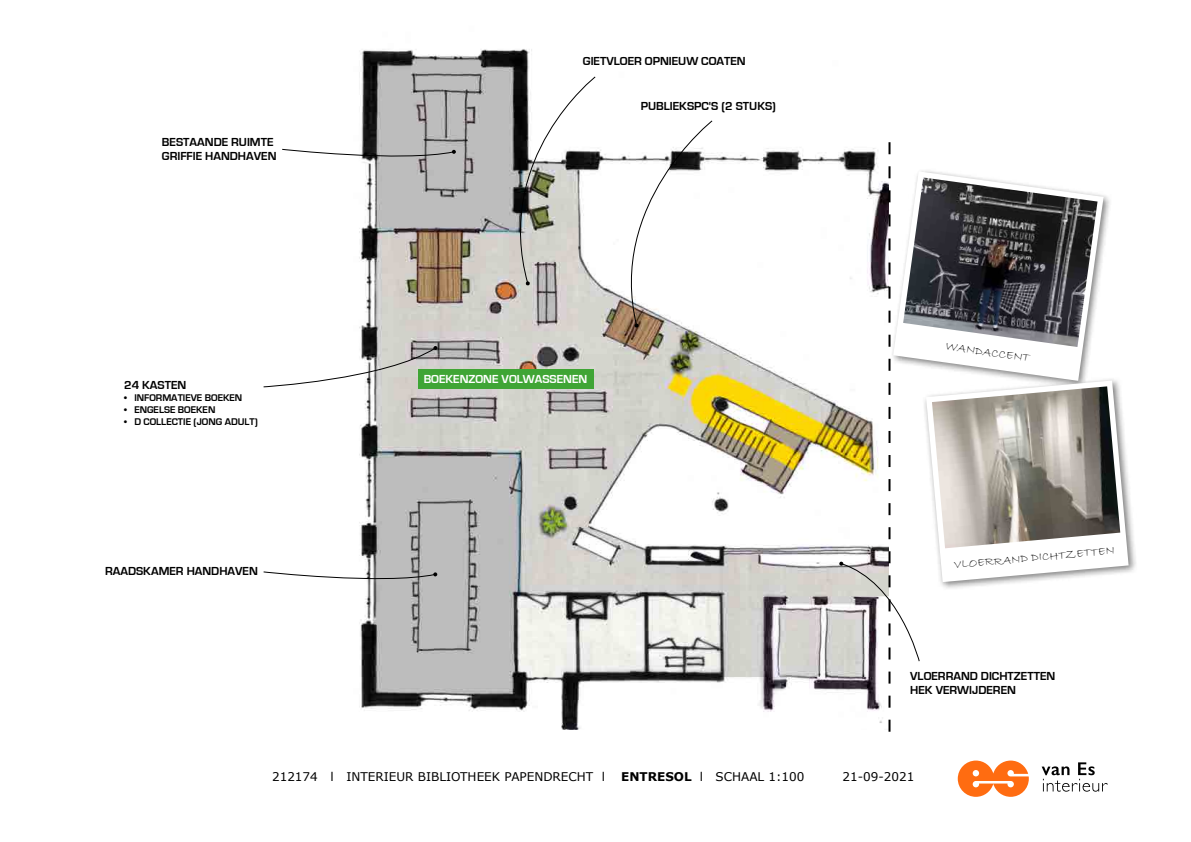
<style>
.page{position:relative;width:1191px;height:842px;background:#fff}
.page>*{position:absolute;margin:0;border:0;box-sizing:border-box;transform-origin:0 0}
.t1{font:12.2px "Bradley Hand ITC";color:#000}
.t2{font:700 12px/14.4px "Eurostile";color:#000}
.t3{font:12px "Verdana";color:#000}
.t4{font:700 12px "Eurostile";color:#fff}
.t5{font:700 10px "Eurostile";color:#000}
.s1{font-weight:700}
</style>
<div class="page">
<img style="left:359px;top:49px;width:480px;height:680px">
<div style="left:889px;top:168px;width:223px;height:222px;background:#000;opacity:.5"></div>
<svg style="left:920px;top:171px;width:183px;height:210px"></svg>
<img style="left:920px;top:177px;width:177px;height:170px">
<div style="left:922px;top:377px;width:216px;height:214px;background:#000;opacity:.5"></div>
<svg style="left:926px;top:380px;width:202px;height:202px"></svg>
<img style="left:932px;top:386px;width:188px;height:162px">
<svg style="left:1041px;top:762px;width:66px;height:30px"></svg>
<svg style="left:957px;top:760px;width:71px;height:37px"></svg>
<svg style="left:263px;top:571px;width:174px;height:14px"></svg>
<svg style="left:839px;top:142px;width:81px;height:590px"></svg>
<svg style="left:263px;top:346px;width:174px;height:42px"></svg>
<svg style="left:607px;top:120px;width:106px;height:208px"></svg>
<svg style="left:493px;top:76px;width:103px;height:210px"></svg>
<svg style="left:282px;top:148px;width:174px;height:15px"></svg>
<div style="left:418px;top:369px;width:175px;height:20px;background:#3fa535"></div>
<p class="t2" style="left:583px;top:54px;width:164px">GIETVLOER OPNIEUW COATEN</p>
<p class="t2" style="left:162px;top:135px;width:116px">BESTAANDE RUIMTE<br>GRIFFIE HANDHAVEN</p>
<p class="t2" style="left:124px;top:378px;width:64px">24 KASTEN</p>
<p class="t5" style="left:124px;top:392px;width:120px">• INFORMATIEVE BOEKEN</p>
<p class="t5" style="left:124px;top:404px;width:93px">• ENGELSE BOEKEN</p>
<p class="t5" style="left:124px;top:416px;width:135px">• D COLLECTIE (JONG ADULT)</p>
<p class="t2" style="left:105px;top:564px;width:154px">RAADSKAMER HANDHAVEN</p>
<p class="t2" style="left:641px;top:99px;width:137px">PUBLIEKSPC'S (2 STUKS)</p>
<p class="t4" style="left:424px;top:373px;width:165px">BOEKENZONE VOLWASSENEN</p>
<p class="t1" style="left:947px;top:338px;width:86px;rotate:8deg">WANDACCENT</p>
<p class="t1" style="left:953px;top:557px;width:163px;rotate:-5deg">VLOERRAND DICHTZETTEN</p>
<p class="t2" style="left:910px;top:669px;width:147px">VLOERRAND DICHTZETTEN<br>HEK VERWIJDEREN</p>
<p class="t3" style="left:272px;top:769px;width:334px">212174 l INTERIEUR BIBLIOTHEEK PAPENDRECHT l</p>
<p class="t3" style="left:621px;top:769px;width:185px"><span class="s1">ENTRESOL</span> l SCHAAL 1:100</p>
<p class="t3" style="left:842px;top:769px;width:73px">21-09-2021</p>
</div>
